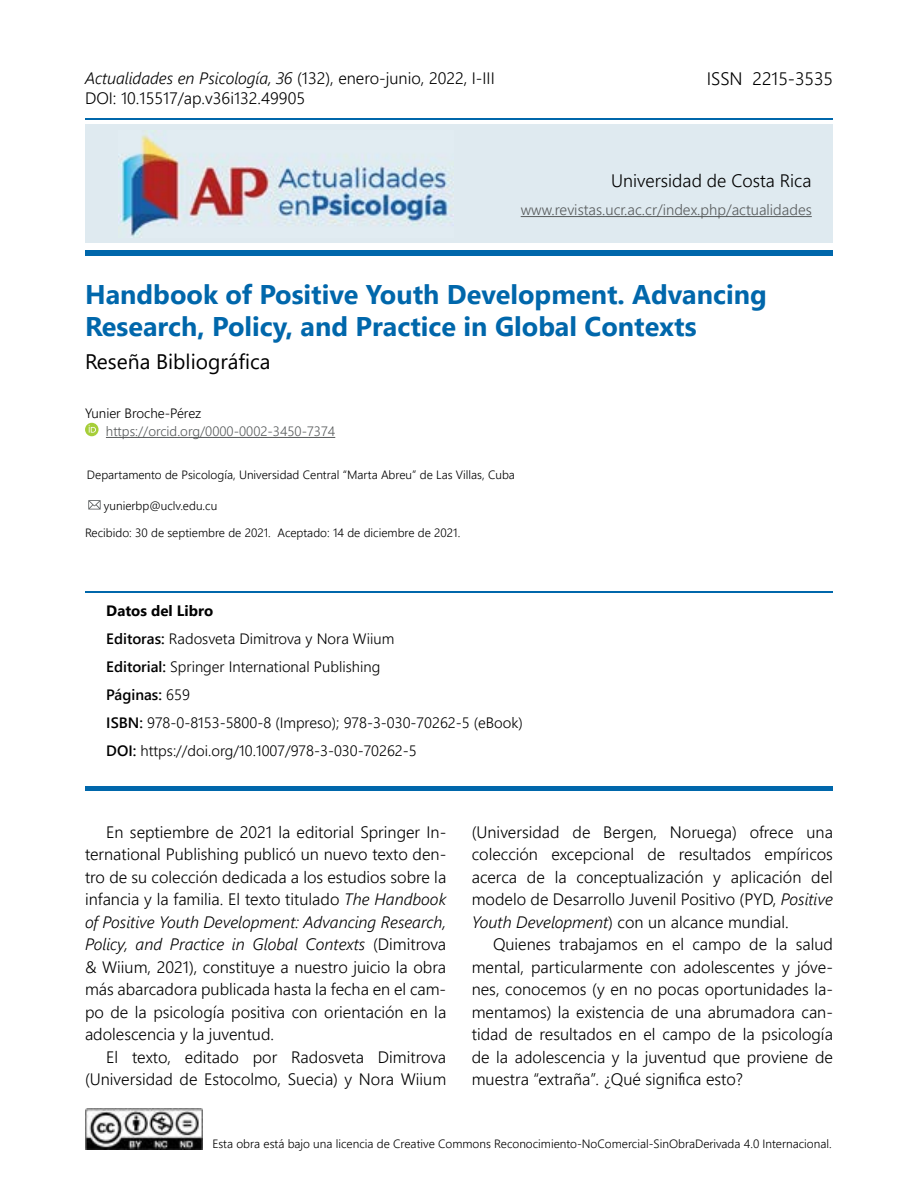
<style>
.page{position:relative;width:918px;height:1188px;background:#fff}
.page>*{position:absolute;margin:0;border:0;box-sizing:border-box;transform-origin:0 0}
.t1{font:700 27px/31.5px "Segoe UI";color:#0067ab}
.t2{font:21px "Segoe UI";color:#000}
.t3{font:300 18px "Segoe UI";color:#000}
.t4{font:300 16.5px/22.5px "Segoe UI";color:#000;text-align:justify}
.t5{font:300 15px/28px "Segoe UI";color:#000}
.t6{font:300 15px "Segoe UI";color:#585b5c}
.t7{font:300 13.5px "Segoe UI";color:#585b5c}
.t8{font:300 13.5px "Segoe UI";color:#000}
.t9{font:300 12px "Segoe UI";color:#000}
.s1{font-style:italic}
.s2{font-weight:700}
.s3{font-weight:600}
</style>
<div class="page">
<img style="left:85px;top:1108px;width:118px;height:41px">
<hr style="left:106px;top:437px;width:229px;height:1px;background:#585b5c">
<svg style="left:85px;top:423px;width:14px;height:13px"></svg>
<svg style="left:89px;top:425px;width:7px;height:8px"></svg>
<svg style="left:88px;top:500px;width:13px;height:10px"></svg>
<hr style="left:85px;top:591px;width:748px;height:1px;background:#0067ab">
<div style="left:85px;top:786px;width:748px;height:5px;background:#0067ab"></div>
<hr style="left:85px;top:118px;width:748px;height:2px;background:#0067ab">
<div style="left:85px;top:250px;width:748px;height:5px;background:#0067ab"></div>
<div style="left:85px;top:125px;width:748px;height:118px;background:#dfeaf0"></div>
<img style="left:118px;top:130px;width:336px;height:108px">
<hr style="left:521px;top:216px;width:291px;height:1px;background:#585b5c">
<p class="t4" style="left:85px;top:66px;width:411px"><span class="s1">Actualidades en Psicología, 36</span> (132), enero-junio, 2022, I-III</p>
<p class="t3" style="left:707px;top:62px;width:128px">ISSN 2215-3535</p>
<p class="t4" style="left:85px;top:85px;width:222px">DOI: 10.15517/ap.v36i132.49905</p>
<p class="t3" style="left:611px;top:163px;width:202px">Universidad de Costa Rica</p>
<p class="t6" style="left:521px;top:196px;width:293px">www.revistas.ucr.ac.cr/index.php/actualidades</p>
<h1 class="t1" style="left:85px;top:277px;width:683px">Handbook of Positive Youth Development. Advancing<br>Research, Policy, and Practice in Global Contexts</h1>
<p class="t2" style="left:85px;top:342px;width:187px">Reseña Bibliográfica</p>
<p class="t8" style="left:85px;top:401px;width:118px">Yunier Broche-Pérez</p>
<p class="t7" style="left:106px;top:419px;width:231px">https://orcid.org/0000-0002-3450-7374</p>
<p class="t9" style="left:87px;top:464px;width:429px">Departamento de Psicología, Universidad Central “Marta Abreu” de Las Villas, Cuba</p>
<p class="t9" style="left:104px;top:494px;width:115px">yunierbp@uclv.edu.cu</p>
<p class="t9" style="left:85px;top:521px;width:377px">Recibido: 30 de septiembre de 2021. Aceptado: 14 de diciembre de 2021.</p>
<p class="t5" style="left:106px;top:595px;width:418px"><span class="s2">Datos del Libro<br></span><span class="s3">Editoras:</span> Radosveta Dimitrova y Nora Wiium<br><span class="s3">Editorial:</span> Springer International Publishing<br><span class="s3">Páginas:</span> 659<br><span class="s3">ISBN:</span> 978-0-8153-5800-8 (Impreso); 978-3-030-70262-5 (eBook)<br><span class="s3">DOI:</span> https://doi.org/10.1007/978-3-030-70262-5</p>
<p class="t4" style="left:85px;top:819px;width:363px;text-indent:21px">En septiembre de 2021 la editorial Springer In&shy;ternational Publishing publicó un nuevo texto den&shy;tro de su colección dedicada a los estudios sobre la infancia y la familia. El texto titulado <span class="s1">The Handbook of Positive Youth Development: Advancing Research, Policy, and Practice in Global Contexts</span> (Dimitrova &amp; Wiium, 2021), constituye a nuestro juicio la obra más abarcadora publicada hasta la fecha en el cam&shy;po de la psicología positiva con orientación en la adolescencia y la juventud.</p>
<p class="t4" style="left:85px;top:1044px;width:363px;text-align:right">El texto, editado por Radosveta Dimitrova (Universidad de Estocolmo, Suecia) y Nora Wiium</p>
<p class="t4" style="left:472px;top:819px;width:363px">(Universidad de Bergen, Noruega) ofrece una colección excepcional de resultados empíricos acerca de la conceptualización y aplicación del modelo de Desarrollo Juvenil Positivo (PYD, <span class="s1">Positive Youth Development</span>) con un alcance mundial.</p>
<p class="t4" style="left:472px;top:932px;width:363px;text-indent:21px">Quienes trabajamos en el campo de la salud mental, particularmente con adolescentes y jóve&shy;nes, conocemos (y en no pocas oportunidades la&shy;mentamos) la existencia de una abrumadora can&shy;tidad de resultados en el campo de la psicología de la adolescencia y la juventud que proviene de muestra “extraña”. ¿Qué significa esto?</p>
<p class="t9" style="left:212px;top:1132px;width:621px">Esta obra está bajo una licencia de Creative Commons Reconocimiento-NoComercial-SinObraDerivada 4.0 Internacional.</p>
</div>
